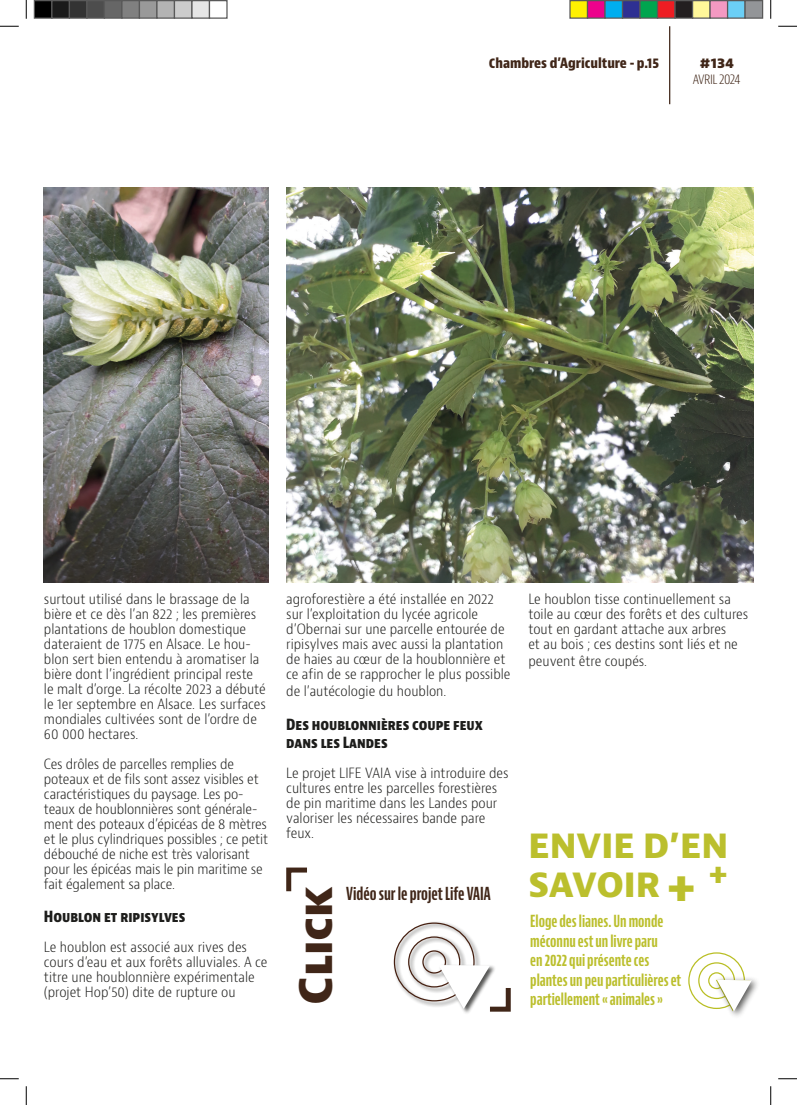
<style>
.page{position:relative;width:797px;height:1105px;background:#fff}
.page>*{position:absolute;margin:0;border:0;box-sizing:border-box;transform-origin:0 0}
.t1{font:800 43.75px "Bernina Sans";color:#402618}
.t2{font:800 43.75px "Bernina Sans";color:#bbbf2d}
.t3{font:800 32.5px/39px "Bernina Sans";color:#bbbf2d}
.t4{font:800 28.75px "Bernina Sans";color:#bbbf2d}
.t5{font:700 extra-condensed 17.5px "Bernino Sans";color:#402618}
.t6{font:700 extra-condensed 16.25px/19.5px "Bernino Sans";color:#bbbf2d}
.Titre_paragraphe{font:700 condensed 15px/18px "Bernino Sans";color:#1d1d1b}
.Paragraphe{font:300 condensed 13.75px/15px "Bernino Sans";color:#1d1d1b}
.t7{font:700 condensed 13.75px "Bernino Sans";color:#402618}
.t8{font:300 condensed 13.75px "Bernino Sans";letter-spacing:-.05em;color:#402618}
.t9{font:800 13.75px "Bernino Sans";color:#402618}
</style>
<div class="page">
<hr style="left:669px;top:26px;width:1px;height:78px;background:#402618">
<div style="left:713px;top:975px;width:47px;height:44px;background:#1d1d1b;opacity:.75"></div>
<svg style="left:688px;top:952px;width:63px;height:59px"></svg>
<img style="left:286px;top:187px;width:467px;height:396px">
<img style="left:44px;top:187px;width:224px;height:396px">
<svg style="left:286px;top:867px;width:21px;height:25px"></svg>
<svg style="left:393px;top:922px;width:118px;height:91px"></svg>
<svg style="left:0;top:25px;width:19px;height:2px"></svg>
<svg style="left:778px;top:25px;width:19px;height:2px"></svg>
<svg style="left:0;top:1078px;width:19px;height:1px"></svg>
<svg style="left:778px;top:1078px;width:19px;height:1px"></svg>
<svg style="left:25px;top:0;width:2px;height:19px"></svg>
<svg style="left:25px;top:1086px;width:2px;height:19px"></svg>
<svg style="left:770px;top:0;width:1px;height:19px"></svg>
<svg style="left:770px;top:1086px;width:1px;height:19px"></svg>
<div style="left:34px;top:1px;width:18px;height:17px;background:#000"></div>
<div style="left:34px;top:0;width:18px;height:19px;border:1px solid #595959"></div>
<div style="left:52px;top:1px;width:17px;height:17px;background:#1a1a1a"></div>
<div style="left:51px;top:0;width:19px;height:19px;border:1px solid #595959"></div>
<div style="left:69px;top:1px;width:18px;height:17px;background:#333"></div>
<div style="left:69px;top:0;width:19px;height:19px;border:1px solid #595959"></div>
<div style="left:87px;top:1px;width:17px;height:17px;background:#4d4d4d"></div>
<div style="left:86px;top:0;width:19px;height:19px;border:1px solid #595959"></div>
<div style="left:104px;top:1px;width:18px;height:17px;background:#666"></div>
<div style="left:104px;top:0;width:18px;height:19px;border:1px solid #595959"></div>
<div style="left:122px;top:1px;width:17px;height:17px;background:#808080"></div>
<div style="left:121px;top:0;width:19px;height:19px;border:1px solid #595959"></div>
<div style="left:139px;top:1px;width:18px;height:17px;background:#999"></div>
<div style="left:139px;top:0;width:19px;height:19px;border:1px solid #595959"></div>
<div style="left:157px;top:1px;width:17px;height:17px;background:#b3b3b3"></div>
<div style="left:156px;top:0;width:19px;height:19px;border:1px solid #595959"></div>
<div style="left:174px;top:1px;width:18px;height:17px;background:#ccc"></div>
<div style="left:174px;top:0;width:18px;height:19px;border:1px solid #595959"></div>
<div style="left:192px;top:1px;width:17px;height:17px;background:#e6e6e6"></div>
<div style="left:191px;top:0;width:19px;height:19px;border:1px solid #595959"></div>
<div style="left:209px;top:0;width:19px;height:19px;border:1px solid #595959"></div>
<div style="left:570px;top:1px;width:17px;height:17px;background:#fff101"></div>
<div style="left:569px;top:0;width:19px;height:19px;border:1px solid #595959"></div>
<div style="left:587px;top:1px;width:18px;height:17px;background:#ed028c"></div>
<div style="left:587px;top:0;width:18px;height:19px;border:1px solid #595959"></div>
<div style="left:605px;top:1px;width:17px;height:17px;background:#00aeef"></div>
<div style="left:604px;top:0;width:19px;height:19px;border:1px solid #595959"></div>
<div style="left:622px;top:1px;width:18px;height:17px;background:#2e3092"></div>
<div style="left:622px;top:0;width:18px;height:19px;border:1px solid #595959"></div>
<div style="left:640px;top:1px;width:17px;height:17px;background:#00a54f"></div>
<div style="left:639px;top:0;width:19px;height:19px;border:1px solid #595959"></div>
<div style="left:657px;top:1px;width:18px;height:17px;background:#ee1d23"></div>
<div style="left:657px;top:0;width:18px;height:19px;border:1px solid #595959"></div>
<div style="left:675px;top:1px;width:17px;height:17px;background:#231f20"></div>
<div style="left:674px;top:0;width:19px;height:19px;border:1px solid #595959"></div>
<div style="left:692px;top:1px;width:18px;height:17px;background:#fff79a"></div>
<div style="left:692px;top:0;width:18px;height:19px;border:1px solid #595959"></div>
<div style="left:710px;top:1px;width:17px;height:17px;background:#f499c2"></div>
<div style="left:709px;top:0;width:19px;height:19px;border:1px solid #595959"></div>
<div style="left:727px;top:1px;width:18px;height:17px;background:#6bcff6"></div>
<div style="left:727px;top:0;width:18px;height:19px;border:1px solid #595959"></div>
<div style="left:745px;top:1px;width:17px;height:17px;background:#939598"></div>
<div style="left:744px;top:0;width:19px;height:19px;border:1px solid #595959"></div>
<p class="t7" style="left:489px;top:54px;width:172px">Chambres d’Agriculture - p.15</p>
<p class="t9" style="left:699px;top:54px;width:37px">#134</p>
<p class="t8" style="left:692px;top:71px;width:49px">AVRIL 2024</p>
<p class="Paragraphe" style="left:44px;top:592px;width:223px">surtout utilisé dans le brassage de la bière et ce dès l’an 822 ; les premières plantations de houblon domestique dateraient de 1775 en Alsace. Le hou&shy;blon sert bien entendu à aromatiser la bière dont l’ingrédient principal reste le malt d’orge. La récolte 2023 a débuté le 1er septembre en Alsace. Les surfaces mondiales cultivées sont de l’ordre de 60 000 hectares.</p>
<p class="Paragraphe" style="left:44px;top:757px;width:226px">Ces drôles de parcelles remplies de poteaux et de fils sont assez visibles et caractéristiques du paysage. Les po&shy;teaux de houblonnières sont générale&shy;ment des poteaux d’épicéas de 8 mètres et le plus cylindriques possibles ; ce petit débouché de niche est très valorisant pour les épicéas mais le pin maritime se fait également sa place.</p>
<p class="Titre_paragraphe" style="left:44px;top:908px;width:143px">Houblon et ripisylves</p>
<p class="Paragraphe" style="left:44px;top:940px;width:225px">Le houblon est associé aux rives des cours d’eau et aux forêts alluviales. A ce titre une houblonnière expérimentale (projet Hop’50) dite de rupture ou</p>
<p class="Paragraphe" style="left:286px;top:592px;width:226px">agroforestière a été installée en 2022 sur l’exploitation du lycée agricole d’Obernai sur une parcelle entourée de ripisylves mais avec aussi la plantation de haies au cœur de la houblonnière et ce afin de se rapprocher le plus possible</p>
<p class="Paragraphe" style="left:286px;top:684px;width:162px">de l’autécologie du houblon.</p>
<p class="Titre_paragraphe" style="left:286px;top:716px;width:198px">Des houblonnières coupe feux dans les Landes</p>
<p class="Paragraphe" style="left:286px;top:766px;width:224px">Le projet LIFE VAIA vise à introduire des cultures entre les parcelles forestières de pin maritime dans les Landes pour valoriser les nécessaires bande pare feux.</p>
<p class="t1" style="left:287px;top:1004px;width:120px;rotate:-90deg">Click</p>
<p class="t5" style="left:346px;top:883px;width:146px">Vidéo sur le projet Life VAIA</p>
<p class="Paragraphe" style="left:528px;top:592px;width:221px">Le houblon tisse continuellement sa toile au cœur des forêts et des cultures tout en gardant attache aux arbres<br>et au bois ; ces destins sont liés et ne</p>
<p class="Paragraphe" style="left:528px;top:654px;width:120px">peuvent être coupés.</p>
<p class="t3" style="left:528px;top:827px;width:201px">ENVIE D’EN<br>SAVOIR</p>
<p class="t4" style="left:708px;top:853px;width:21px">+</p>
<p class="t2" style="left:666px;top:855px;width:31px">+</p>
<p class="t6" style="left:530px;top:912px;width:153px">Eloge des lianes. Un monde méconnu est un livre paru<br>en 2022 qui présente ces plantes un peu particulières et partiellement « animales »</p>
</div>
